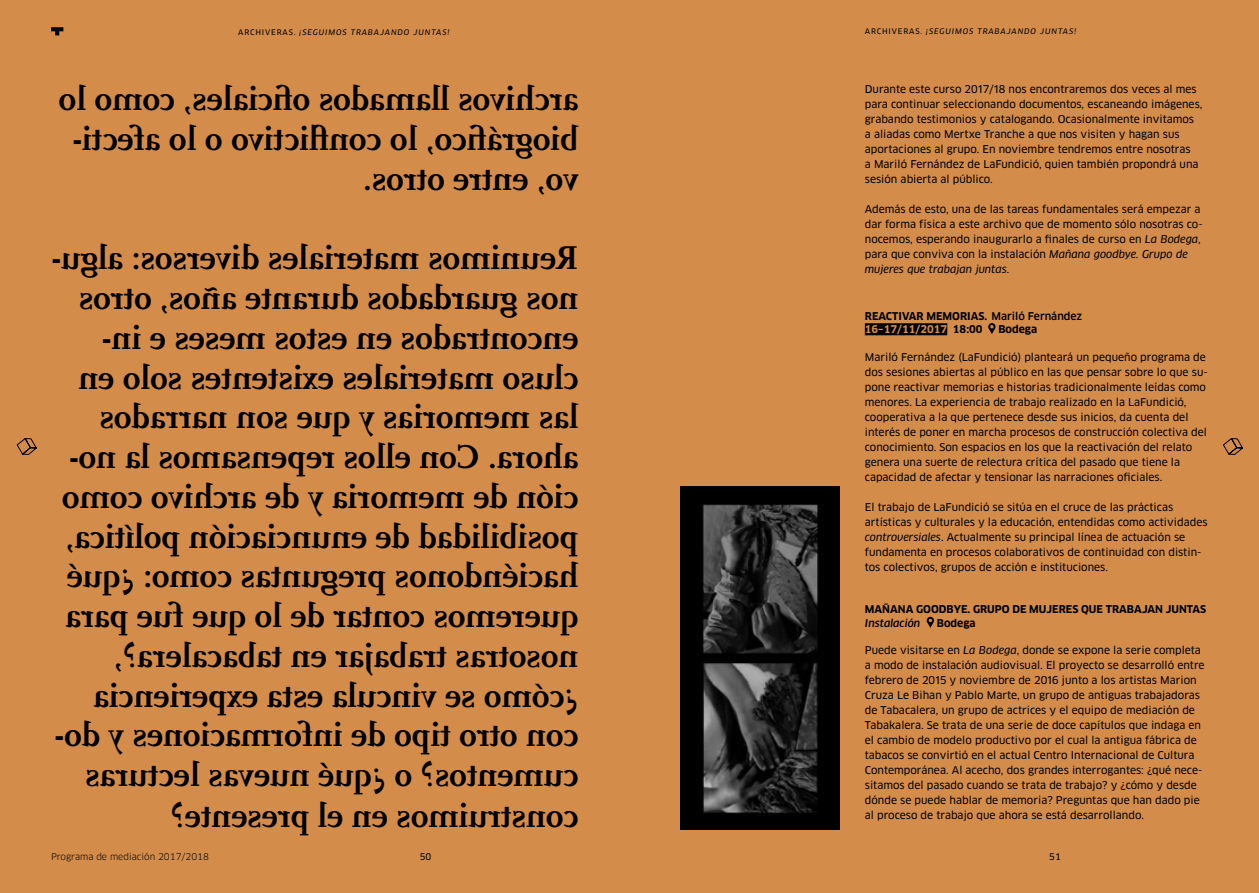
<style>
.page{position:relative;width:1259px;height:893px;background:#d48c4b}
.page>*{position:absolute;margin:0;border:0;box-sizing:border-box;transform-origin:0 0}
.t1{font:10.5px/15px "Clan OT News";color:#000}
.t2{font:700 10.5px/13.5px "Clan OT";color:#000}
.t3{font:italic 500 10.5px "Clan OT";color:#000}
.t4{font:9px "Clan OT";color:#000}
.t5{font:9px "Clan OT News";color:#000}
.t6{font:italic 7.5px "Clan OT News";letter-spacing:.11em;color:#000}
.s1{font-style:normal}
.s2{font-style:italic}
.s3{font-weight:500}
.s4{color:#d48c4b}
</style>
<div class="page">
<svg style="left:51px;top:27px;width:12px;height:8px"></svg>
<div style="left:865px;top:323px;width:82px;height:12px;background:#000"></div>
<svg style="left:988px;top:323px;width:7px;height:11px"></svg>
<svg style="left:926px;top:617px;width:8px;height:11px"></svg>
<img style="left:680px;top:486px;width:159px;height:343px">
<svg style="left:17px;top:438px;width:20px;height:17px"></svg>
<svg style="left:1223px;top:438px;width:20px;height:17px"></svg>
<p class="t6" style="left:238px;top:28px;width:213px"><span class="s1">archiveras.</span> ¡Seguimos trabajando juntas!</p>
<p class="t6" style="left:865px;top:27px;width:213px"><span class="s1">archiveras.</span> ¡Seguimos trabajando juntas!</p>
<p class="t1" style="left:865px;top:82px;width:339px">Durante este curso 2017/18 nos encontraremos dos veces al mes para continuar seleccionando documentos, escaneando imágenes, grabando testimonios y catalogando. Ocasionalmente invitamos a aliadas como Mertxe Tranche a que nos visiten y hagan sus aportaciones al grupo. En noviembre tendremos entre nosotras<br>a Mariló Fernández de LaFundició, quien también propondrá una sesión abierta al público.</p>
<p class="t1" style="left:865px;top:202px;width:339px">Además de esto, una de las tareas fundamentales será empezar a dar forma física a este archivo que de momento sólo nosotras co&shy;nocemos, esperando inaugurarlo a finales de curso en <span class="s2">La Bodega</span>, para que conviva con la instalación <span class="s2">Mañana goodbye. Grupo de mujeres que trabajan juntas.</span></p>
<p class="t2" style="left:865px;top:309px;width:219px">REACTIVAR MEMORIAS. <span class="s3">Mariló Fernández<br></span><span class="s4">16–17/11/2017</span> 18:00</p>
<p class="t2" style="left:998px;top:323px;width:40px">BODEGA</p>
<p class="t1" style="left:865px;top:349px;width:344px">Mariló Fernández (LaFundició) planteará un pequeño programa de dos sesiones abiertas al público en las que pensar sobre lo que su&shy;pone reactivar memorias e historias tradicionalmente leídas como menores. La experiencia de trabajo realizado en la LaFundició, cooperativa a la que pertenece desde sus inicios, da cuenta del interés de poner en marcha procesos de construcción colectiva del conocimiento. Son espacios en los que la reactivación del relato genera una suerte de relectura crítica del pasado que tiene la capacidad de afectar y tensionar las narraciones oficiales.</p>
<p class="t1" style="left:865px;top:499px;width:344px">El trabajo de LaFundició se sitúa en el cruce de las prácticas artísticas y culturales y la educación, entendidas como actividades <span class="s2">controversiales</span>. Actualmente su principal línea de actuación se fundamenta en procesos colaborativos de continuidad con distin&shy;tos colectivos, grupos de acción e instituciones.</p>
<p class="t2" style="left:865px;top:603px;width:83px">MAÑANA GOODBY</p>
<p class="t2" style="left:961px;top:603px;width:246px">E. GRUPO DE MUJ ERES QU E TRABAJAN JU NTAS</p>
<p class="t3" style="left:865px;top:617px;width:57px">Instalación</p>
<p class="t2" style="left:937px;top:616px;width:40px">BODEGA</p>
<p class="t1" style="left:865px;top:643px;width:341px">Puede visitarse en <span class="s2">La Bodega</span>, donde se expone la serie completa a modo de instalación audiovisual. El proyecto se desarrolló entre febrero de 2015 y noviembre de 2016 junto a los artistas Marion Cruza Le Bihan y Pablo Marte, un grupo de antiguas trabajadoras de Tabacalera, un grupo de actrices y el equipo de mediación de Tabakalera. Se trata de una serie de doce capítulos que indaga en el cambio de modelo productivo por el cual la antigua fábrica de tabacos se convirtió en el actual Centro I nternacional de Cultura Contemporánea. Al acecho, dos grandes interrogantes: ¿qué nece&shy;sitamos del pasado cuando se trata de trabajo? y ¿cómo y desde dónde se puede hablar de memoria? Preguntas que han dado pie al proceso de trabajo que ahora se está desarrollando.</p>
<p class="t4" style="left:51px;top:851px;width:159px">Programa de mediación 2017/2018</p>
<p class="t5" style="left:420px;top:851px;width:13px">50</p>
<p class="t5" style="left:1049px;top:851px;width:13px">51</p>
</div>
